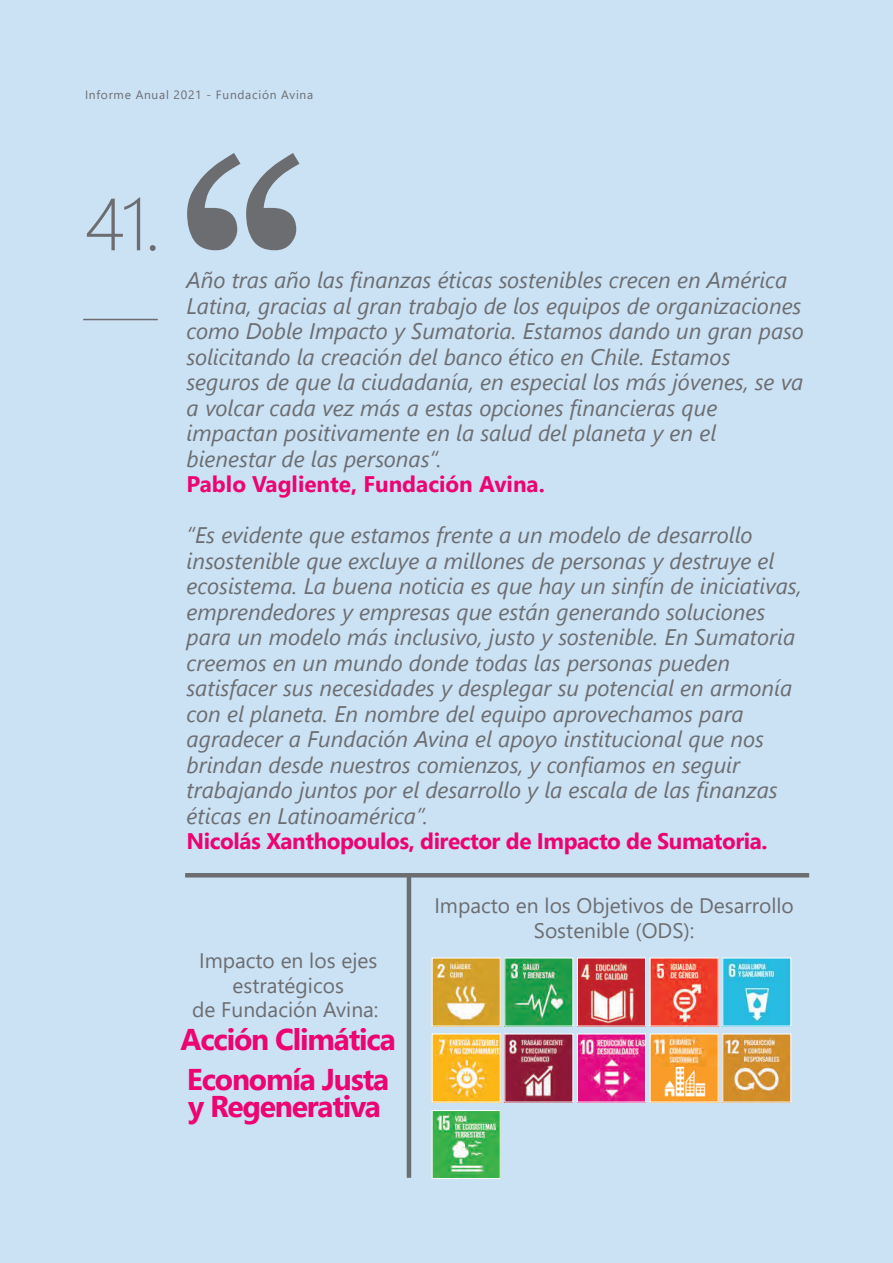
<style>
.page{position:relative;width:893px;height:1263px;background:#cbe1f4}
.page>*{position:absolute;margin:0;border:0;box-sizing:border-box;transform-origin:0 0}
.t1{font:300 73.65px "Segoe UI";color:#6c6d70}
.t2{font:700 30px/39.3px "Segoe UI";letter-spacing:-.04em;color:#ed0372}
.t3{font:italic 22.5px/25.5px "Segoe UI";color:#6c6d70}
.t4{font:700 22.5px "Segoe UI";letter-spacing:-.02em;color:#ed0372}
.t5{font:700 22.5px "Segoe UI";color:#ed0372}
.t6{font:21px/24.3px "Segoe UI";color:#6c6d70;text-align:center}
.t7{font:12px "Segoe UI";letter-spacing:.06em;color:#6c6d70}
</style>
<div class="page">
<hr style="left:83px;top:319px;width:75px;height:1px;background:#6c6d70">
<svg style="left:187px;top:153px;width:112px;height:97px"></svg>
<hr style="left:185px;top:873px;width:624px;height:4px;background:#6c6d70">
<hr style="left:407px;top:875px;width:4px;height:303px;background:#6c6d70">
<img style="left:434px;top:959px;width:65px;height:65px">
<img style="left:506px;top:959px;width:65px;height:65px">
<img style="left:579px;top:959px;width:65px;height:65px">
<div style="left:577px;top:957px;width:69px;height:69px;border:1px solid #fff"></div>
<img style="left:652px;top:959px;width:64px;height:65px">
<img style="left:724px;top:959px;width:65px;height:65px">
<div style="left:722px;top:957px;width:69px;height:69px;border:1px solid #fff"></div>
<img style="left:434px;top:1035px;width:65px;height:65px">
<img style="left:434px;top:1112px;width:65px;height:65px">
<div style="left:432px;top:1110px;width:69px;height:69px;border:1px solid #fff"></div>
<img style="left:506px;top:1035px;width:65px;height:65px">
<img style="left:579px;top:1035px;width:65px;height:65px">
<div style="left:577px;top:1033px;width:69px;height:69px;border:1px solid #fff"></div>
<img style="left:652px;top:1035px;width:64px;height:65px">
<img style="left:724px;top:1035px;width:65px;height:65px">
<div style="left:722px;top:1033px;width:69px;height:69px;border:1px solid #fff"></div>
<p class="t7" style="left:85px;top:84px;width:230px">Informe Anual 2021 - Fundación Avina</p>
<h1 class="t1" style="left:85px;top:155px;width:77px">41.</h1>
<p class="t3" style="left:187px;top:264px;width:619px">Año tras año las finanzas éticas sostenibles crecen en América Latina, gracias al gran trabajo de los equipos de organizaciones como Doble Impacto y Sumatoria. Estamos dando un gran paso solicitando la creación del banco ético en Chile. Estamos seguros de que la ciudadanía, en especial los más jóvenes, se va a volcar cada vez más a estas opciones financieras que impactan positivamente en la salud del planeta y en el bienestar de las personas“.</p>
<p class="t5" style="left:187px;top:468px;width:360px">Pablo Vagliente, Fundación Avina.</p>
<p class="t3" style="left:187px;top:519px;width:616px">“Es evidente que estamos frente a un modelo de desarrollo insostenible que excluye a millones de personas y destruye el ecosistema. La buena noticia es que hay un sinfín de iniciativas, emprendedores y empresas que están generando soluciones para un modelo más inclusivo, justo y sostenible. En Sumatoria creemos en un mundo donde todas las personas pueden satisfacer sus necesidades y desplegar su potencial en armonía con el planeta. En nombre del equipo aprovechamos para agradecer a Fundación Avina el apoyo institucional que nos brindan desde nuestros comienzos, y confiamos en seguir trabajando juntos por el desarrollo y la escala de las finanzas éticas en Latinoamérica”.</p>
<p class="t4" style="left:187px;top:825px;width:582px">Nicolás Xanthopoulos, director de Impacto de Sumatoria.</p>
<p class="t6" style="left:192px;top:947px;width:188px">Impacto en los ejes estratégicos<br>de Fundación Avina:</p>
<h2 class="t2" style="left:181px;top:1019px;width:217px">Acción Climática<br>Economía Justa</h2>
<h2 class="t2" style="left:188px;top:1085px;width:194px">y Regenerativa</h2>
<p class="t6" style="left:434px;top:892px;width:361px">Impacto en los Objetivos de Desarrollo<br>Sostenible (ODS):</p>
</div>
